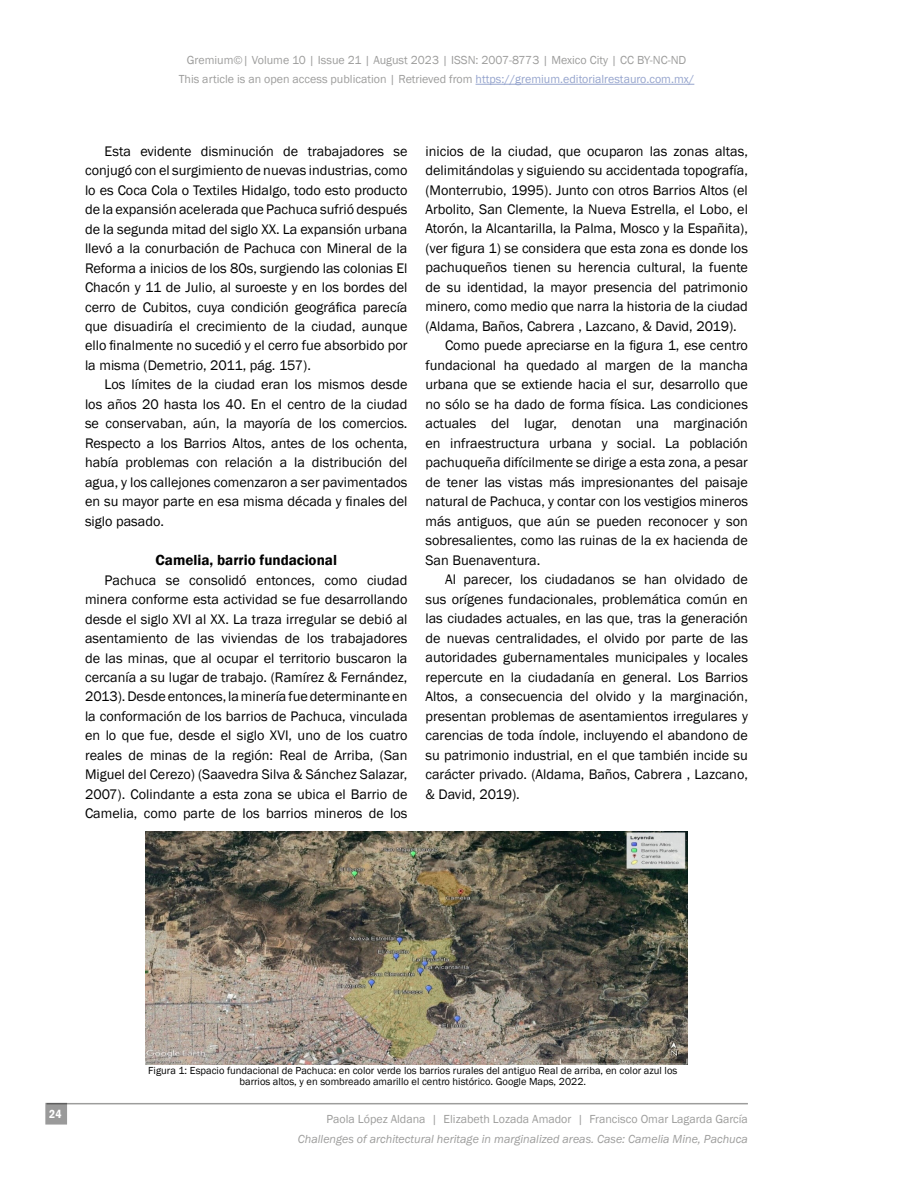
<style>
.page{position:relative;width:918px;height:1188px;background:#fff}
.page>*{position:absolute;margin:0;border:0;box-sizing:border-box;transform-origin:0 0}
.t1{font:600 15px "Franklin Gothic";color:#000}
.t2{font:14.25px/19.5px "Franklin Gothic";color:#000;text-align:justify}
.t3{font:12px/19.5px "Franklin Gothic";color:#9d9d9c;text-align:center}
.t4{font:italic 12px "Franklin Gothic";color:#9d9d9c}
.t5{font:600 condensed 12px "Franklin Gothic";color:#fff}
.t6{font:10.5px/10.5px "Franklin Gothic";color:#000;text-align:center}
.s1{color:#95a4cd}
</style>
<div class="page">
<hr style="left:46px;top:1103px;width:702px;height:1px;background:#9d9d9c">
<div style="left:46px;top:1104px;width:20px;height:20px;background:#9a9a9a"></div>
<hr style="left:476px;top:84px;width:218px;height:1px;background:#95a4cd">
<img style="left:145px;top:831px;width:543px;height:234px">
<p class="t3" style="left:179px;top:50px;width:517px">Gremium©| Volume 10 | Issue 21 | August 2023 | ISSN: 2007-8773 | Mexico City | CC BY-NC-ND<br>This article is an open access publication | Retrieved from <span class="s1">https://gremium.editorialrestauro.com.mx/</span></p>
<p class="t2" style="left:85px;top:141px;width:324px;text-indent:20px">Esta evidente disminución de trabajadores se conjugó con el surgimiento de nuevas industrias, como lo es Coca Cola o Textiles Hidalgo, todo esto producto de la expansión acelerada que Pachuca sufrió después de la segunda mitad del siglo XX. La expansión urbana llevó a la conurbación de Pachuca con Mineral de la Reforma a inicios de los 80s, surgiendo las colonias El Chacón y 11 de Julio, al suroeste y en los bordes del cerro de Cubitos, cuya condición geográfica parecía que disuadiría el crecimiento de la ciudad, aunque ello finalmente no sucedió y el cerro fue absorbido por la misma (Demetrio, 2011, pág. 157).</p>
<p class="t2" style="left:85px;top:375px;width:324px;text-indent:20px">Los límites de la ciudad eran los mismos desde los años 20 hasta los 40. En el centro de la ciudad se conservaban, aún, la mayoría de los comercios.<br>Respecto a los Barrios Altos, antes de los ochenta, había problemas con relación a la distribución del agua, y los callejones comenzaron a ser pavimentados en su mayor parte en esa misma década y finales del siglo pasado.</p>
<p class="t1" style="left:156px;top:551px;width:183px">Camelia, barrio fundacional</p>
<p class="t2" style="left:85px;top:570px;width:324px;text-indent:20px">Pachuca se consolidó entonces, como ciudad minera conforme esta actividad se fue desarrollando desde el siglo XVI al XX. La traza irregular se debió al asentamiento de las viviendas de los trabajadores de las minas, que al ocupar el territorio buscaron la cercanía a su lugar de trabajo. (Ramírez &amp; Fernández, 2013). Desde entonces, la minería fue determinante en la conformación de los barrios de Pachuca, vinculada en lo que fue, desde el siglo XVI, uno de los cuatro reales de minas de la región: Real de Arriba, (San Miguel del Cerezo) (Saavedra Silva &amp; Sánchez Salazar, 2007). Colindante a esta zona se ubica el Barrio de Camelia, como parte de los barrios mineros de los</p>
<p class="t2" style="left:425px;top:141px;width:324px">inicios de la ciudad, que ocuparon las zonas altas,</p>
<p class="t2" style="left:425px;top:161px;width:324px">delimitándolas y siguiendo su accidentada topografía,</p>
<p class="t2" style="left:425px;top:180px;width:324px">(Monterrubio, 1995). Junto con otros Barrios Altos (el</p>
<p class="t2" style="left:425px;top:200px;width:324px">Arbolito, San Clemente, la Nueva Estrella, el Lobo, el</p>
<p class="t2" style="left:425px;top:219px;width:324px">Atorón, la Alcantarilla, la Palma, Mosco y la Españita),</p>
<p class="t2" style="left:425px;top:239px;width:324px">(ver figura 1) se considera que esta zona es donde los</p>
<p class="t2" style="left:425px;top:258px;width:324px">pachuqueños tienen su herencia cultural, la fuente</p>
<p class="t2" style="left:425px;top:278px;width:324px">de su identidad, la mayor presencia del patrimonio</p>
<p class="t2" style="left:425px;top:297px;width:324px">minero, como medio que narra la historia de la ciudad</p>
<p class="t2" style="left:425px;top:317px;width:313px">(Aldama, Baños, Cabrera , Lazcano, &amp; David, 2019).</p>
<p class="t2" style="left:445px;top:336px;width:304px">Como puede apreciarse en la figura 1, ese centro</p>
<p class="t2" style="left:425px;top:356px;width:324px">fundacional ha quedado al margen de la mancha</p>
<p class="t2" style="left:425px;top:375px;width:324px">urbana que se extiende hacia el sur, desarrollo que</p>
<p class="t2" style="left:425px;top:395px;width:324px">no sólo se ha dado de forma física. Las condiciones</p>
<p class="t2" style="left:425px;top:414px;width:324px">actuales del lugar, denotan una marginación</p>
<p class="t2" style="left:425px;top:434px;width:324px">en infraestructura urbana y social. La población</p>
<p class="t2" style="left:425px;top:453px;width:324px">pachuqueña difícilmente se dirige a esta zona, a pesar</p>
<p class="t2" style="left:425px;top:473px;width:324px">de tener las vistas más impresionantes del paisaje</p>
<p class="t2" style="left:425px;top:492px;width:324px">natural de Pachuca, y contar con los vestigios mineros</p>
<p class="t2" style="left:425px;top:512px;width:324px">más antiguos, que aún se pueden reconocer y son</p>
<p class="t2" style="left:425px;top:531px;width:324px">sobresalientes, como las ruinas de la ex hacienda de</p>
<p class="t2" style="left:425px;top:551px;width:116px">San Buenaventura.</p>
<p class="t2" style="left:445px;top:570px;width:304px">Al parecer, los ciudadanos se han olvidado de</p>
<p class="t2" style="left:425px;top:590px;width:324px">sus orígenes fundacionales, problemática común en</p>
<p class="t2" style="left:425px;top:609px;width:324px">las ciudades actuales, en las que, tras la generación</p>
<p class="t2" style="left:425px;top:629px;width:324px">de nuevas centralidades, el olvido por parte de las</p>
<p class="t2" style="left:425px;top:648px;width:324px">autoridades gubernamentales municipales y locales</p>
<p class="t2" style="left:425px;top:668px;width:324px">repercute en la ciudadanía en general. Los Barrios</p>
<p class="t2" style="left:425px;top:687px;width:324px">Altos, a consecuencia del olvido y la marginación,</p>
<p class="t2" style="left:425px;top:707px;width:324px">presentan problemas de asentamientos irregulares y</p>
<p class="t2" style="left:425px;top:726px;width:324px">carencias de toda índole, incluyendo el abandono de</p>
<p class="t2" style="left:425px;top:745px;width:324px">su patrimonio industrial, en el que también incide su</p>
<p class="t2" style="left:425px;top:765px;width:324px">carácter privado. (Aldama, Baños, Cabrera , Lazcano,</p>
<p class="t2" style="left:425px;top:784px;width:96px">&amp; David, 2019).</p>
<p class="t5" style="left:49px;top:1106px;width:14px">24</p>
<p class="t6" style="left:148px;top:1066px;width:531px">Figura 1: Espacio fundacional de Pachuca: en color verde los barrios rurales del antiguo Real de arriba, en color azul los barrios altos, y en sombreado amarillo el centro histórico. Google Maps, 2022.</p>
<p class="t3" style="left:327px;top:1110px;width:423px">Paola López Aldana | Elizabeth Lozada Amador | Francisco Omar Lagarda García</p>
<p class="t4" style="left:298px;top:1131px;width:451px">Challenges of architectural heritage in marginalized areas. Case: Camelia Mine, Pachuca</p>
</div>
